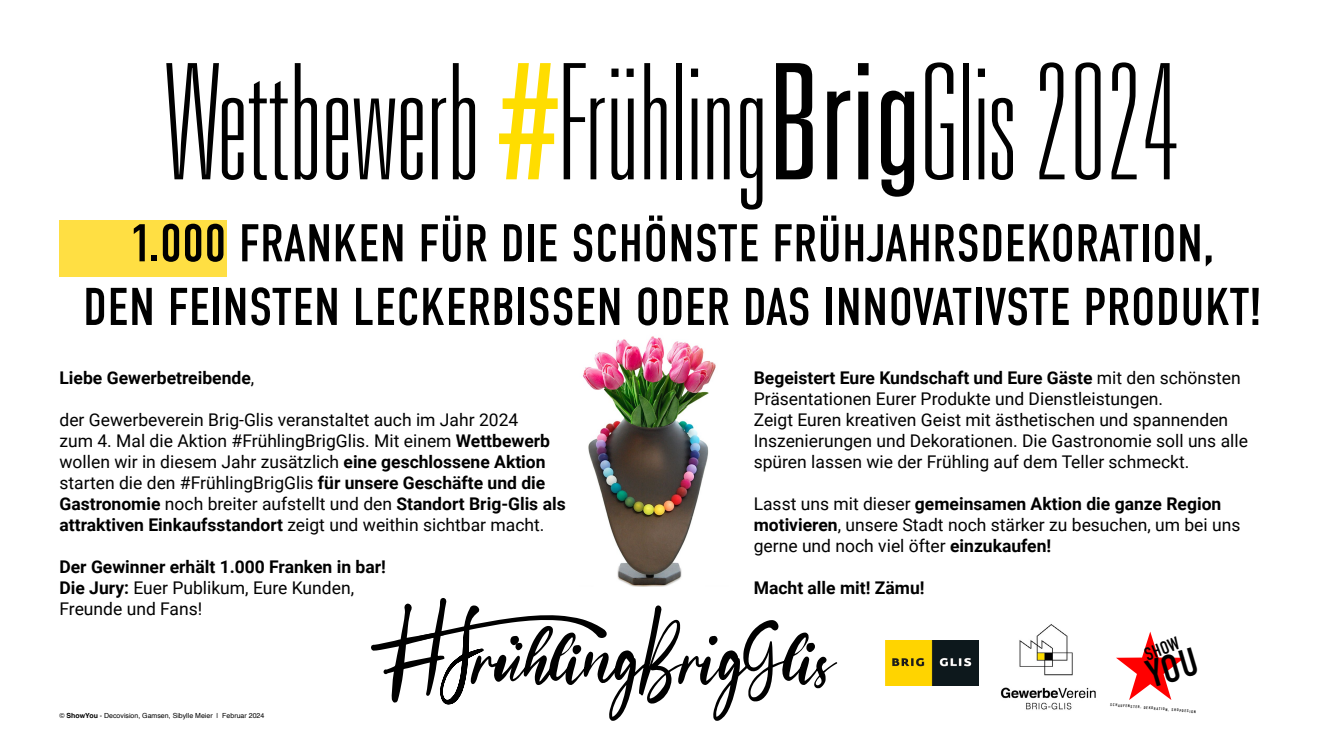
<style>
.page{position:relative;width:1344px;height:756px;background:#fff}
.page>*{position:absolute;margin:0;border:0;box-sizing:border-box;transform-origin:0 0}
.t1{font:100 ultra-condensed 161px "Univers LT Std";color:#000}
.t2{font:53.02px/63.6px "DIN Condensed";letter-spacing:.01em;color:#000;text-align:center}
.t3{font:18.2px "DIN Condensed";color:#000}
.t4{font:17.5px/21px "Roboto";color:#000}
.t5{font:700 17.5px/21px "Roboto";color:#000}
.t6{font:7px "Helvetica";color:#000}
.t7{font:3.96px "DIN Condensed";color:#000}
.s1{font-weight:400;color:#fd0}
.s2{font-weight:300}
.s3{font-weight:400}
.s4{font-weight:700}
</style>
<div class="page">
<div style="left:59px;top:221px;width:168px;height:56px;background:#ffdf43"></div>
<img style="left:583px;top:336px;width:133px;height:250px">
<img style="left:886px;top:640px;width:92px;height:46px">
<img style="left:1000px;top:624px;width:96px;height:86px">
<svg style="left:371px;top:598px;width:466px;height:123px"></svg>
<svg style="left:1116px;top:632px;width:69px;height:68px"></svg>
<h1 class="t1" style="left:166px;top:40px;width:1014px">Wettbewerb <span class="s1">#</span>Frühling<span class="s2">Brig</span>Glis 2024</h1>
<h2 class="t2" style="left:83px;top:212px;width:1179px">1.000 FRANKEN FÜR DIE SCHÖNSTE FRÜHJAHRSDEKORATION,<br>DEN FEINSTEN LECKERBISSEN ODER DAS INNOVATIVSTE PRODUKT!</h2>
<p class="t5" style="left:59px;top:366px;width:196px">Liebe Gewerbetreibende<span class="s3">,</span></p>
<p class="t4" style="left:59px;top:408px;width:508px">der Gewerbeverein Brig-Glis veranstaltet auch im Jahr 2024<br>zum 4. Mal die Aktion #FrühlingBrigGlis. Mit einem <span class="s4">Wettbewerb </span>wollen wir in diesem Jahr zusätzlich <span class="s4">eine geschlossene Aktion </span>starten die den #FrühlingBrigGlis <span class="s4">für unsere Geschäfte und die Gastronomie</span> noch breiter aufstellt und den <span class="s4">Standort Brig-Glis als attraktiven Einkaufsstandort</span> zeigt und weithin sichtbar macht.</p>
<p class="t5" style="left:59px;top:555px;width:328px">Der Gewinner erhält 1.000 Franken in bar!<br>Die Jury: <span class="s3">Euer Publikum, Eure Kunden,<br>Freunde und Fans!</span></p>
<p class="t6" style="left:59px;top:710px;width:206px">© <span class="s4">ShowYou</span> - Decovision, Gamsen, Sibylle Meier | Februar 2024</p>
<p class="t4" style="left:754px;top:366px;width:496px"><span class="s4">Begeistert Eure Kundschaft und Eure Gäste</span> mit den schönsten Präsentationen Eurer Produkte und Dienstleistungen.<br>Zeigt Euren kreativen Geist mit ästhetischen und spannenden Inszenierungen und Dekorationen. Die Gastronomie soll uns alle spüren lassen wie der Frühling auf dem Teller schmeckt.</p>
<p class="t4" style="left:754px;top:492px;width:488px">Lasst uns mit dieser <span class="s4">gemeinsamen Aktion die ganze Region motivieren</span>, unsere Stadt noch stärker zu besuchen, um bei uns gerne und noch viel öfter <span class="s4">einzukaufen!</span></p>
<p class="t5" style="left:754px;top:576px;width:172px">Macht alle mit! Zämu!</p>
<p class="t3" style="left:1142px;top:646px;width:37px;rotate:-21deg">SHOW</p>
<p class="t7" style="left:1111px;top:702px;width:87px;rotate:5deg">SCHAUFENSTER, DEKORATION, SHOPDESIGN</p>
</div>
